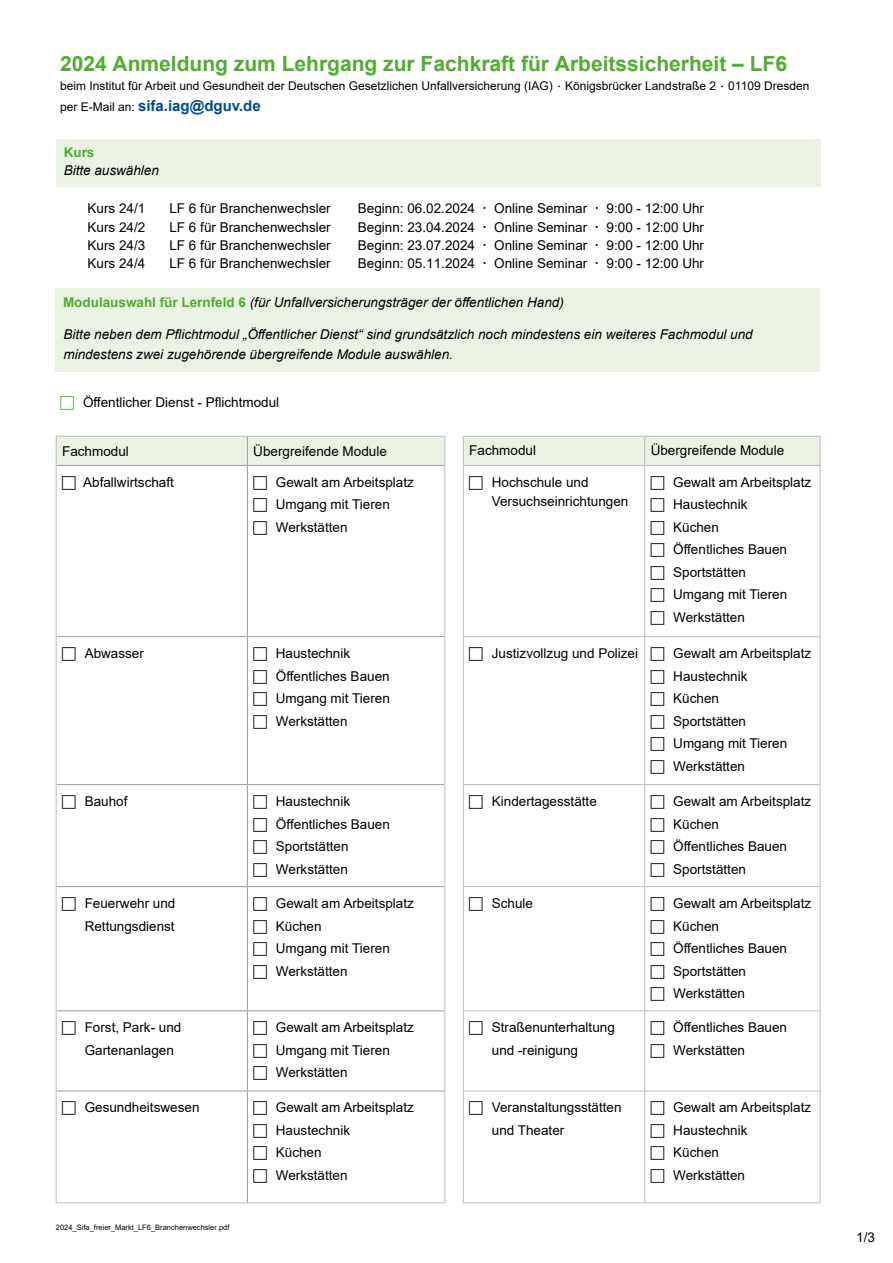
<style>
.page{position:relative;width:893px;height:1263px;background:#fff}
.page>*{position:absolute;margin:0;border:0;box-sizing:border-box;transform-origin:0 0}
._01_Überschriften_D_-_Überschrift_schwarz{font:700 21px "Arial";color:#50ae2f}
._01_Überschriften_D_-_Überschrift_schwarz-2{font:700 15px "Arial";color:#004893}
.t1{font:13.5px/22.5px "Arial";color:#000}
.t2{font:italic 13.5px/18px "Arial";color:#000}
.t3{font:13.5px "Arial";color:#000}
._01_Überschriften_D_-_Überschrift_schwarz-3{font:12px "Arial";color:#000}
.t4{font:7.5px "Arial";color:#000}
.s1{font-style:inherit}
.s2{font-family:"DGUV Meta";font-size:12.75px}
.s3{font-weight:400;font-size:12px;color:#000}
.s4{font-weight:700;font-style:normal;color:#50ae2f}
</style>
<div class="page">
<hr style="left:247px;top:466px;width:1px;height:170px;background:#9c9c9d">
<hr style="left:57px;top:636px;width:190px;height:1px;background:#9c9c9d">
<hr style="left:247px;top:636px;width:197px;height:1px;background:#9c9c9d">
<hr style="left:247px;top:637px;width:1px;height:147px;background:#9c9c9d">
<hr style="left:57px;top:784px;width:190px;height:1px;background:#9c9c9d">
<hr style="left:247px;top:784px;width:197px;height:1px;background:#9c9c9d">
<hr style="left:247px;top:785px;width:1px;height:101px;background:#9c9c9d">
<hr style="left:57px;top:886px;width:190px;height:1px;background:#9c9c9d">
<hr style="left:247px;top:886px;width:197px;height:1px;background:#9c9c9d">
<hr style="left:247px;top:887px;width:1px;height:123px;background:#9c9c9d">
<hr style="left:57px;top:1010px;width:190px;height:1px;background:#9c9c9d">
<hr style="left:247px;top:1010px;width:197px;height:1px;background:#9c9c9d">
<hr style="left:247px;top:1011px;width:1px;height:80px;background:#9c9c9d">
<hr style="left:57px;top:1091px;width:190px;height:1px;background:#9c9c9d">
<hr style="left:247px;top:1091px;width:197px;height:1px;background:#9c9c9d">
<hr style="left:247px;top:1091px;width:1px;height:111px;background:#9c9c9d">
<hr style="left:57px;top:465px;width:190px;height:1px;background:#9c9c9d">
<hr style="left:247px;top:465px;width:197px;height:1px;background:#9c9c9d">
<hr style="left:56px;top:465px;width:1px;height:172px;background:#bbbcbc">
<hr style="left:444px;top:465px;width:1px;height:172px;background:#bbbcbc">
<hr style="left:56px;top:637px;width:1px;height:147px;background:#bbbcbc">
<hr style="left:444px;top:637px;width:1px;height:147px;background:#bbbcbc">
<hr style="left:56px;top:784px;width:1px;height:103px;background:#bbbcbc">
<hr style="left:444px;top:784px;width:1px;height:103px;background:#bbbcbc">
<hr style="left:56px;top:887px;width:1px;height:124px;background:#bbbcbc">
<hr style="left:444px;top:887px;width:1px;height:124px;background:#bbbcbc">
<hr style="left:56px;top:1011px;width:1px;height:80px;background:#bbbcbc">
<hr style="left:444px;top:1011px;width:1px;height:80px;background:#bbbcbc">
<hr style="left:56px;top:1091px;width:1px;height:111px;background:#bbbcbc">
<hr style="left:444px;top:1091px;width:1px;height:111px;background:#bbbcbc">
<hr style="left:56px;top:1202px;width:191px;height:1px;background:#bbbcbc">
<hr style="left:247px;top:1202px;width:198px;height:1px;background:#bbbcbc">
<div style="left:56px;top:436px;width:764px;height:29px;background:#eaf3e3"></div>
<svg style="left:820px;top:437px;width:1px;height:28px"></svg>
<hr style="left:463px;top:465px;width:182px;height:1px;background:#bbbcbc">
<hr style="left:463px;top:466px;width:1px;height:171px;background:#bbbcbc">
<hr style="left:645px;top:465px;width:175px;height:1px;background:#bbbcbc">
<hr style="left:644px;top:466px;width:1px;height:170px;background:#bbbcbc">
<hr style="left:820px;top:466px;width:1px;height:171px;background:#bbbcbc">
<hr style="left:463px;top:637px;width:1px;height:147px;background:#bbbcbc">
<hr style="left:644px;top:637px;width:1px;height:147px;background:#bbbcbc">
<hr style="left:820px;top:637px;width:1px;height:147px;background:#bbbcbc">
<hr style="left:463px;top:784px;width:1px;height:103px;background:#bbbcbc">
<hr style="left:644px;top:785px;width:1px;height:101px;background:#bbbcbc">
<hr style="left:820px;top:784px;width:1px;height:103px;background:#bbbcbc">
<hr style="left:463px;top:887px;width:1px;height:124px;background:#bbbcbc">
<hr style="left:644px;top:887px;width:1px;height:123px;background:#bbbcbc">
<hr style="left:820px;top:887px;width:1px;height:124px;background:#bbbcbc">
<hr style="left:463px;top:1011px;width:1px;height:80px;background:#bbbcbc">
<hr style="left:644px;top:1011px;width:1px;height:80px;background:#bbbcbc">
<hr style="left:820px;top:1011px;width:1px;height:80px;background:#bbbcbc">
<hr style="left:463px;top:1091px;width:1px;height:111px;background:#bbbcbc">
<hr style="left:644px;top:1091px;width:1px;height:111px;background:#bbbcbc">
<hr style="left:820px;top:1091px;width:1px;height:111px;background:#bbbcbc">
<hr style="left:463px;top:1202px;width:182px;height:1px;background:#bbbcbc">
<hr style="left:645px;top:1202px;width:175px;height:1px;background:#bbbcbc">
<hr style="left:464px;top:636px;width:181px;height:1px;background:#bbbcbc">
<hr style="left:645px;top:636px;width:175px;height:1px;background:#bbbcbc">
<hr style="left:464px;top:784px;width:181px;height:1px;background:#bbbcbc">
<hr style="left:645px;top:784px;width:175px;height:1px;background:#bbbcbc">
<hr style="left:464px;top:886px;width:181px;height:1px;background:#bbbcbc">
<hr style="left:645px;top:886px;width:175px;height:1px;background:#bbbcbc">
<hr style="left:464px;top:1010px;width:181px;height:1px;background:#bbbcbc">
<hr style="left:645px;top:1010px;width:175px;height:1px;background:#bbbcbc">
<hr style="left:464px;top:1091px;width:181px;height:1px;background:#bbbcbc">
<hr style="left:645px;top:1091px;width:175px;height:1px;background:#bbbcbc">
<div style="left:56px;top:139px;width:765px;height:48px;background:#eaf3e3"></div>
<div style="left:55px;top:288px;width:765px;height:84px;background:#eaf3e3"></div>
<h1 class="_01_Überschriften_D_-_Überschrift_schwarz" style="left:60px;top:49px;width:728px">202<span class="s1">4</span> Anmeldung zum Lehrgang zur Fachkraft für Arbeitssicherheit – LF6</h1>
<h1 class="_01_Überschriften_D_-_Überschrift_schwarz-3" style="left:60px;top:78px;width:751px">beim Institut für Arbeit und Gesundheit der Deutschen Gesetzlichen Unfallversicherung (IAG) <span class="s2">⋅</span> Königsbrücker Landstraße 2 <span class="s2">⋅</span> 01109 Dresden</h1>
<h1 class="_01_Überschriften_D_-_Überschrift_schwarz-2" style="left:60px;top:95px;width:202px"><span class="s3">per E-Mail an:</span> sifa.iag@dguv.de</h1>
<p class="t2" style="left:64px;top:144px;width:97px"><span class="s4">Kurs<br></span>Bitte auswählen</p>
<p class="t3" style="left:88px;top:199px;width:59px">Kurs 24/1</p>
<p class="t3" style="left:169px;top:199px;width:163px">LF 6 für Branchenwechsler</p>
<p class="t3" style="left:88px;top:218px;width:59px">Kurs 24/2</p>
<p class="t3" style="left:169px;top:218px;width:163px">LF 6 für Branchenwechsler</p>
<p class="t3" style="left:88px;top:236px;width:59px">Kurs 24/3</p>
<p class="t3" style="left:169px;top:236px;width:163px">LF 6 für Branchenwechsler</p>
<p class="t3" style="left:88px;top:254px;width:59px">Kurs 24/4</p>
<p class="t3" style="left:169px;top:254px;width:163px">LF 6 für Branchenwechsler</p>
<p class="t3" style="left:358px;top:199px;width:119px">Beginn: 06<span class="s1">.0</span>2<span class="s1">.202</span>4</p>
<p class="t1" style="left:494px;top:197px;width:95px">Online Seminar</p>
<p class="t1" style="left:607px;top:197px;width:99px">9:00 - 12:00 Uhr</p>
<p class="t3" style="left:358px;top:218px;width:119px">Beginn: 23<span class="s1">.</span>04<span class="s1">.202</span>4</p>
<p class="t1" style="left:494px;top:216px;width:95px">Online Seminar</p>
<p class="t1" style="left:607px;top:216px;width:99px">9:00 - 12:00 Uhr</p>
<p class="t3" style="left:358px;top:236px;width:119px">Beginn: 23.07.2024</p>
<p class="t3" style="left:494px;top:236px;width:95px">Online Seminar</p>
<p class="t3" style="left:607px;top:236px;width:99px">9:00 - 12:00 Uhr</p>
<p class="t3" style="left:358px;top:254px;width:119px">Beginn: 05.11.2024</p>
<p class="t3" style="left:494px;top:254px;width:95px">Online Seminar</p>
<p class="t3" style="left:607px;top:254px;width:99px">9:00 - 12:00 Uhr</p>
<p class="t2" style="left:63px;top:293px;width:502px"><span class="s4">Modulauswahl für Lernfeld 6</span> (für Unfallversicherungsträger der öffentlichen Hand)</p>
<p class="t2" style="left:64px;top:325px;width:691px;line-height:19.5px">Bitte neben dem Pflichtmodul „Öffentlicher Dienst“ <span class="s1">sind grundsätzlich</span> noch <span class="s1">mindestens</span> ein weiteres Fachmodul und mindestens zwei zugehörende übergreifende Module auswählen.</p>
<p class="t1" style="left:83px;top:391px;width:198px">Öffentlicher Dienst - Pflichtmodul</p>
<p class="t1" style="left:62px;top:440px;width:68px">Fachmodul</p>
<p class="t1" style="left:253px;top:440px;width:135px">Übergreifende Module</p>
<p class="t1" style="left:469px;top:439px;width:68px">Fachmodul</p>
<p class="t1" style="left:651px;top:439px;width:135px">Übergreifende Module</p>
<p class="t1" style="left:83px;top:471px;width:92px">Abfallwirtschaft</p>
<p class="t1" style="left:276px;top:471px;width:140px">Gewalt am Arbeitsplatz<br>Umgang mit Tieren<br>Werkstätten</p>
<p class="t1" style="left:492px;top:472px;width:138px;line-height:19.5px">Hochschule und<br>Versuchseinrichtungen</p>
<p class="t1" style="left:673px;top:471px;width:140px">Gewalt am Arbeitsplatz<br>Haustechnik<br>Küchen<br>Öffentliches Bauen<br>Sportstätten<br>Umgang mit Tieren<br>Werkstätten</p>
<p class="t1" style="left:85px;top:642px;width:61px">Abwasser</p>
<p class="t1" style="left:276px;top:642px;width:116px">Haustechnik<br>Öffentliches Bauen<br>Umgang mit Tieren<br>Werkstätten</p>
<p class="t1" style="left:492px;top:642px;width:148px">Justizvollzug und Polizei</p>
<p class="t1" style="left:673px;top:642px;width:140px">Gewalt am Arbeitsplatz<br>Haustechnik<br>Küchen<br>Sportstätten<br>Umgang mit Tieren<br>Werkstätten</p>
<p class="t1" style="left:85px;top:790px;width:44px">Bauhof</p>
<p class="t1" style="left:276px;top:790px;width:116px">Haustechnik<br>Öffentliches Bauen<br><span class="s1">Sportstätten<br></span>Werkstätten</p>
<p class="t1" style="left:492px;top:790px;width:107px">Kindertagesstätte</p>
<p class="t1" style="left:673px;top:790px;width:140px">Gewalt am Arbeitsplatz<br>Küchen<br>Öffentliches Bauen<br>Sportstätten</p>
<p class="t1" style="left:85px;top:892px;width:92px">Feuerwehr und<br>Rettungsdienst</p>
<p class="t1" style="left:276px;top:892px;width:140px">Gewalt am Arbeitsplatz<br>Küchen<br>Umgang mit Tieren<br>Werkstätten</p>
<p class="t1" style="left:492px;top:892px;width:43px">Schule</p>
<p class="t1" style="left:673px;top:892px;width:140px">Gewalt am Arbeitsplatz<br>Küchen<br>Öffentliches Bauen<br>Sportstätten<br>Werkstätten</p>
<p class="t1" style="left:85px;top:1016px;width:98px">Forst, Park- und<br>Gartenanlagen</p>
<p class="t1" style="left:276px;top:1016px;width:140px">Gewalt am Arbeitsplatz<br>Umgang mit Tieren<br>Werkstätten</p>
<p class="t1" style="left:492px;top:1016px;width:125px">Straßenunterhaltung und -reinigung</p>
<p class="t1" style="left:673px;top:1016px;width:115px">Öffentliches Bauen<br>Werkstätten</p>
<p class="t1" style="left:85px;top:1096px;width:116px">Gesundheitswesen</p>
<p class="t1" style="left:276px;top:1096px;width:140px">Gewalt am Arbeitsplatz<br>Haustechnik<br>Küchen<br>Werkstätten</p>
<p class="t1" style="left:492px;top:1096px;width:131px">Veranstaltungsstätten und Theater</p>
<p class="t1" style="left:673px;top:1096px;width:140px">Gewalt am Arbeitsplatz<br>Haustechnik<br>Küchen<br>Werkstätten</p>
<p class="t4" style="left:56px;top:1222px;width:175px">202<span class="s1">4</span>_Sifa_freier_Markt_LF6_Branchenwechsler.pdf</p>
<p class="t1" style="left:856px;top:1226px;width:20px">1/3</p>
</div>
